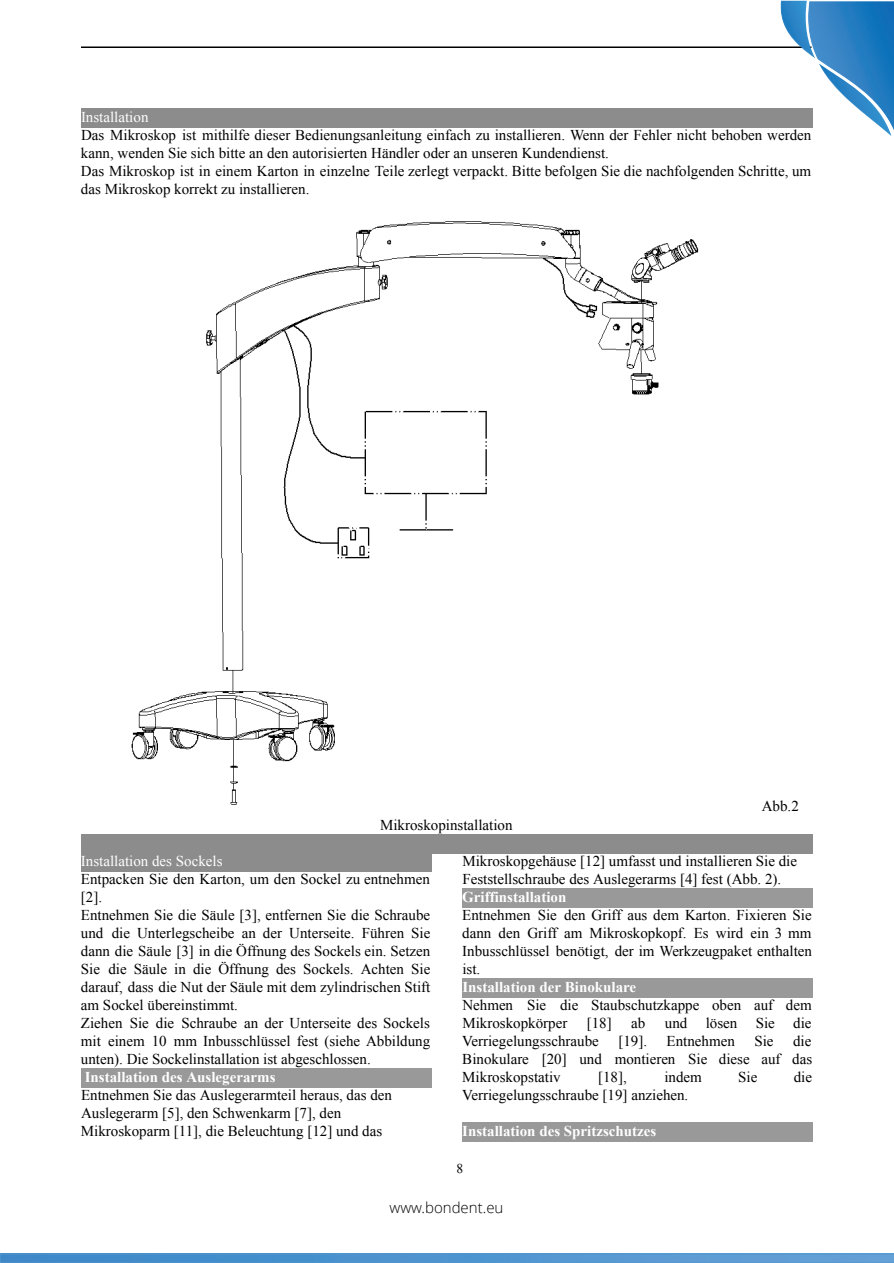
<style>
.page{position:relative;width:894px;height:1263px;background:#fff}
.page>*{position:absolute;margin:0;border:0;box-sizing:border-box;transform-origin:0 0}
.t1{font:15px/18px "Times New Roman";color:#000}
.t2{font:700 15px "Times New Roman";color:#fff}
.t3{font:15px "Times New Roman";color:#fff}
.t4{font:300 15px "Open Sans";color:#000001}
.t5{font:13.5px "Times New Roman";color:#000}
</style>
<div class="page">
<hr style="left:81px;top:47px;width:731px;height:1px;background:#000">
<div style="left:81px;top:108px;width:732px;height:20px;background:#8c8c8c"></div>
<div style="left:81px;top:834px;width:732px;height:20px;background:#8c8c8c"></div>
<div style="left:81px;top:852px;width:351px;height:20px;background:#8c8c8c"></div>
<div style="left:81px;top:1068px;width:351px;height:20px;background:#999"></div>
<div style="left:462px;top:888px;width:351px;height:20px;background:#999"></div>
<div style="left:462px;top:978px;width:351px;height:20px;background:#999"></div>
<div style="left:462px;top:1122px;width:351px;height:20px;background:#999"></div>
<img style="left:131px;top:221px;width:568px;height:584px">
<svg style="left:0;top:1254px;width:894px;height:9px;background:#4f94cf"></svg>
<img style="left:779px;top:1px;width:27px;height:51px">
<img style="left:806px;top:1px;width:88px;height:130px">
<p class="t3" style="left:81px;top:107px;width:69px">Installation</p>
<p class="t1" style="left:81px;top:126px;width:732px">Das Mikroskop ist mithilfe dieser Bedienungsanleitung einfach zu installieren. Wenn der Fehler nicht behoben werden kann, wenden Sie sich bitte an den autorisierten Händler oder an unseren Kundendienst.<br>Das Mikroskop ist in einem Karton in einzelne Teile zerlegt verpackt. Bitte befolgen Sie die nachfolgenden Schritte, um das Mikroskop korrekt zu installieren.</p>
<p class="t1" style="left:380px;top:816px;width:134px">Mikroskopinstallation</p>
<p class="t1" style="left:762px;top:797px;width:39px">Abb.2</p>
<p class="t3" style="left:81px;top:851px;width:143px">Installation des Sockels</p>
<p class="t1" style="left:81px;top:870px;width:351px">Entpacken Sie den Karton, um den Sockel zu entnehmen [2].<br>Entnehmen Sie die Säule [3], entfernen Sie die Schraube und die Unterlegscheibe an der Unterseite. Führen Sie dann die Säule [3] in die Öffnung des Sockels ein. Setzen Sie die Säule in die Öffnung des Sockels. Achten Sie darauf, dass die Nut der Säule mit dem zylindrischen Stift am Sockel übereinstimmt.<br>Ziehen Sie die Schraube an der Unterseite des Sockels mit einem 10 mm Inbusschlüssel fest (siehe Abbildung unten). Die Sockelinstallation ist abgeschlossen.</p>
<p class="t2" style="left:85px;top:1067px;width:192px">Installation des Auslegerarms</p>
<p class="t1" style="left:81px;top:1086px;width:313px">Entnehmen Sie das Auslegerarmteil heraus, das den<br>Auslegerarm [5], den Schwenkarm [7], den<br>Mikroskoparm [11], die Beleuchtung [12] und das</p>
<p class="t1" style="left:462px;top:852px;width:336px">Mikroskopgehäuse [12] umfasst und installieren Sie die<br>Feststellschraube des Auslegerarms [4] fest (Abb. 2).</p>
<p class="t2" style="left:462px;top:887px;width:106px">Griffinstallation</p>
<p class="t1" style="left:462px;top:906px;width:351px;text-align:justify">Entnehmen Sie den Griff aus dem Karton. Fixieren Sie dann den Griff am Mikroskopkopf. Es wird ein 3 mm Inbusschlüssel benötigt, der im Werkzeugpaket enthalten ist.</p>
<p class="t2" style="left:462px;top:977px;width:175px">Installation der Binokulare</p>
<p class="t1" style="left:462px;top:996px;width:351px">Nehmen Sie die Staubschutzkappe oben auf dem<br>Mikroskopkörper</p>
<p class="t1" style="left:587px;top:1014px;width:26px">[18]</p>
<p class="t1" style="left:631px;top:1014px;width:16px">ab</p>
<p class="t1" style="left:665px;top:1014px;width:148px">und lösen Sie die</p>
<p class="t1" style="left:462px;top:1032px;width:138px">Verriegelungsschraube</p>
<p class="t1" style="left:618px;top:1032px;width:30px">[19].</p>
<p class="t1" style="left:667px;top:1032px;width:70px">Entnehmen</p>
<p class="t1" style="left:754px;top:1032px;width:21px">Sie</p>
<p class="t1" style="left:462px;top:1032px;width:351px;text-align:justify;text-indent:331px">die Binokulare [20] und montieren Sie diese auf das Mikroskopstativ</p>
<p class="t1" style="left:598px;top:1068px;width:30px">[18],</p>
<p class="t1" style="left:664px;top:1068px;width:39px">indem</p>
<p class="t1" style="left:738px;top:1068px;width:21px">Sie</p>
<p class="t1" style="left:794px;top:1068px;width:20px">die</p>
<p class="t1" style="left:462px;top:1086px;width:228px">Verriegelungsschraube [19] anziehen.</p>
<p class="t2" style="left:462px;top:1121px;width:196px">Installation des Spritzschutzes</p>
<p class="t5" style="left:457px;top:1160px;width:8px">8</p>
<p class="t4" style="left:390px;top:1197px;width:115px">www.bondent.eu</p>
</div>
